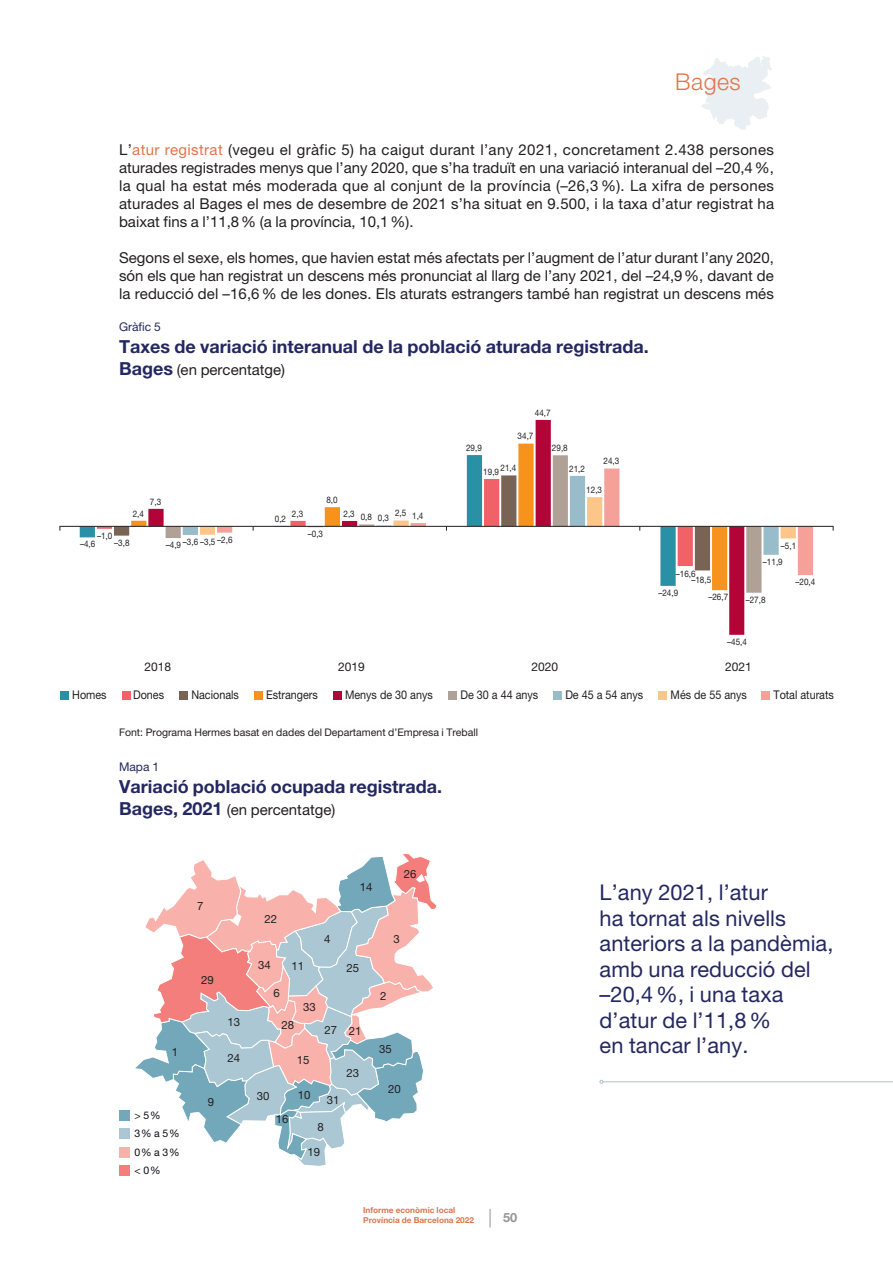
<style>
.page{position:relative;width:893px;height:1263px;background:#fff}
.page>*{position:absolute;margin:0;border:0;box-sizing:border-box;transform-origin:0 0}
.t1{font:300 23.1px "Helvetica Neue LT Std";letter-spacing:.02em;color:#df754a}
.t2{font:21.75px/25.5px "Helvetica Neue LT Std";letter-spacing:.005em;color:#242860}
.t3{font:700 18px "Helvetica Neue LT Std";color:#242860}
.t4{font:15px/18px "Helvetica Neue LT Std";letter-spacing:.005em;color:#231f20;text-align:justify}
.t5{font:700 12.75px "Helvetica Neue LT Std";color:#939598}
.t6{font:12px "Helvetica Neue LT Std";color:#231f20;scale:.9 1}
.t7{font:12px "Helvetica Neue LT Std";color:#231f20}
.t8{font:12px "Helvetica Neue LT Std";color:#242860}
.t9{font:11.4px "Helvetica Neue LT Std";color:#231f20}
.t10{font:10.5px "Helvetica Neue LT Std";color:#231f20}
.t11{font:10.5px/18.5px "Helvetica Neue LT Std";color:#0f0d12}
.t12{font:9px "Helvetica Neue LT Std";letter-spacing:.005em;color:#231f20;scale:.9 1}
.t13{font:700 8.25px/9.9px "Helvetica Neue LT Std";color:#df754a}
.s1{color:#df754a}
.s2{font-weight:700;font-size:18px;color:#242860}
</style>
<div class="page">
<svg style="left:490px;top:1209px;width:1px;height:18px"></svg>
<hr style="left:603px;top:1081px;width:290px;height:1px;background:#b1c3cb">
<div style="left:60px;top:691px;width:9px;height:8px;background:#2a90a5"></div>
<div style="left:122px;top:691px;width:9px;height:8px;background:#f06268"></div>
<div style="left:180px;top:691px;width:8px;height:8px;background:#796354"></div>
<div style="left:254px;top:691px;width:9px;height:8px;background:#f7931d"></div>
<div style="left:333px;top:691px;width:9px;height:8px;background:#b30437"></div>
<div style="left:448px;top:691px;width:9px;height:8px;background:#b0a197"></div>
<div style="left:554px;top:691px;width:8px;height:8px;background:#99bcca"></div>
<div style="left:658px;top:691px;width:9px;height:8px;background:#fdc689"></div>
<div style="left:761px;top:691px;width:8px;height:8px;background:#f6a09a"></div>
<svg style="left:148px;top:420px;width:596px;height:215px"></svg>
<svg style="left:166px;top:455px;width:595px;height:138px"></svg>
<svg style="left:183px;top:476px;width:34px;height:79px"></svg>
<svg style="left:217px;top:468px;width:596px;height:107px"></svg>
<hr style="left:60px;top:526px;width:773px;height:1px;background:#231f20">
<svg style="left:200px;top:497px;width:596px;height:41px"></svg>
<svg style="left:135px;top:854px;width:302px;height:312px"></svg>
<div style="left:119px;top:1110px;width:10px;height:10px;background:#72a8ba"></div>
<div style="left:119px;top:1129px;width:10px;height:10px;background:#abc7d3"></div>
<div style="left:119px;top:1166px;width:10px;height:10px;background:#f37e7b"></div>
<div style="left:119px;top:1147px;width:10px;height:10px;background:#f9b2ab"></div>
<svg style="left:701px;top:56px;width:71px;height:74px"></svg>
<h1 class="t1" style="left:675px;top:68px;width:67px">Bages</h1>
<p class="t4" style="left:119px;top:141px;width:657px">L’<span class="s1">atur registrat</span> (vegeu el gràfic 5) ha caigut durant l’any 2021, concretament 2.438 persones aturades registrades menys que l’any 2020, que s’ha traduït en una variació interanual del –20,4%, la qual ha estat més moderada que al conjunt de la província (–26,3 %). La xifra de persones aturades al Bages el mes de desembre de 2021 s’ha situat en 9.500, i la taxa d’atur registrat ha baixat fins a l’11,8% (a la província, 10,1%).</p>
<p class="t4" style="left:119px;top:249px;width:656px">Segons el sexe, els homes, que havien estat més afectats per l’augment de l’atur durant l’any 2020, són els que han registrat un descens més pronunciat al llarg de l’any 2021, del –24,9%, davant de la reducció del –16,6% de les dones. Els aturats estrangers també han registrat un descens més</p>
<p class="t8" style="left:119px;top:320px;width:43px">Gràfic 5</p>
<p class="t3" style="left:119px;top:336px;width:531px">Taxes de variació interanual de la població aturada registrada.</p>
<p class="t4" style="left:119px;top:360px;width:168px"><span class="s2">Bages</span> (en percentatge)</p>
<p class="t12" style="left:535px;top:407px;width:19px">44,7</p>
<p class="t12" style="left:518px;top:431px;width:19px">34,7</p>
<p class="t12" style="left:466px;top:442px;width:19px">29,9</p>
<p class="t12" style="left:552px;top:443px;width:19px">29,8</p>
<p class="t12" style="left:500px;top:463px;width:19px">21,4</p>
<p class="t12" style="left:483px;top:466px;width:19px">19,9</p>
<p class="t12" style="left:569px;top:463px;width:19px">21,2</p>
<p class="t12" style="left:603px;top:456px;width:19px">24,3</p>
<p class="t12" style="left:586px;top:484px;width:19px">12,3</p>
<p class="t12" style="left:150px;top:496px;width:14px">7,3</p>
<p class="t12" style="left:326px;top:494px;width:14px">8,0</p>
<p class="t12" style="left:133px;top:508px;width:14px">2,4</p>
<p class="t12" style="left:292px;top:508px;width:14px">2,3</p>
<p class="t12" style="left:275px;top:513px;width:14px">0,2</p>
<p class="t12" style="left:395px;top:508px;width:14px">2,5</p>
<p class="t12" style="left:343px;top:508px;width:14px">2,3</p>
<p class="t12" style="left:412px;top:510px;width:14px">1,4</p>
<p class="t12" style="left:361px;top:512px;width:14px">0,8</p>
<p class="t12" style="left:378px;top:513px;width:14px">0,3</p>
<p class="t12" style="left:97px;top:530px;width:19px">–1,0</p>
<p class="t12" style="left:114px;top:537px;width:19px">–3,8</p>
<p class="t12" style="left:80px;top:539px;width:19px">–4,6</p>
<p class="t12" style="left:217px;top:534px;width:19px">–2,6</p>
<p class="t12" style="left:183px;top:536px;width:38px">–3,6 –3,5</p>
<p class="t12" style="left:166px;top:539px;width:19px">–4,9</p>
<p class="t12" style="left:308px;top:529px;width:19px">–0,3</p>
<p class="t12" style="left:781px;top:540px;width:19px">–5,1</p>
<p class="t12" style="left:763px;top:556px;width:24px">–11,9</p>
<p class="t12" style="left:676px;top:569px;width:24px">–16,6</p>
<p class="t12" style="left:691px;top:574px;width:24px">–18,5</p>
<p class="t12" style="left:795px;top:576px;width:24px">–20,4</p>
<p class="t12" style="left:658px;top:587px;width:24px">–24,9</p>
<p class="t12" style="left:708px;top:592px;width:24px">–26,7</p>
<p class="t12" style="left:746px;top:594px;width:24px">–27,8</p>
<p class="t12" style="left:727px;top:636px;width:24px">–45,4</p>
<p class="t7" style="left:145px;top:659px;width:28px">2018</p>
<p class="t7" style="left:338px;top:659px;width:28px">2019</p>
<p class="t7" style="left:531px;top:659px;width:28px">2020</p>
<p class="t7" style="left:725px;top:659px;width:28px">2021</p>
<p class="t6" style="left:72px;top:687px;width:40px">Homes</p>
<p class="t6" style="left:133px;top:688px;width:36px">Dones</p>
<p class="t6" style="left:191px;top:688px;width:54px">Nacionals</p>
<p class="t6" style="left:266px;top:688px;width:59px">Estrangers</p>
<p class="t6" style="left:345px;top:688px;width:99px">Menys de 30 anys</p>
<p class="t6" style="left:460px;top:688px;width:88px">De 30 a 44 anys</p>
<p class="t6" style="left:565px;top:688px;width:88px">De 45 a 54 anys</p>
<p class="t6" style="left:671px;top:688px;width:86px">Més de 55 anys</p>
<p class="t6" style="left:773px;top:688px;width:69px">Total aturats</p>
<p class="t10" style="left:119px;top:726px;width:361px">Font: Programa Hermes basat en dades del Departament d’Empresa i Treball</p>
<p class="t8" style="left:119px;top:760px;width:42px">Mapa 1</p>
<p class="t3" style="left:119px;top:776px;width:325px">Variació població ocupada registrada.</p>
<p class="t4" style="left:119px;top:800px;width:218px"><span class="s2">Bages, 2021</span> (en percentatge)</p>
<p class="t9" style="left:172px;top:1045px;width:8px">1</p>
<p class="t11" style="left:135px;top:1106px;width:47px">&gt; 5 %<br>3 % a 5 %<br>0 % a 3 % &lt; 0 %</p>
<p class="t9" style="left:197px;top:899px;width:8px">7</p>
<p class="t9" style="left:201px;top:973px;width:14px">29</p>
<p class="t9" style="left:228px;top:1015px;width:14px">13</p>
<p class="t9" style="left:228px;top:1051px;width:14px">24</p>
<p class="t9" style="left:208px;top:1095px;width:8px">9</p>
<p class="t9" style="left:360px;top:880px;width:14px">14</p>
<p class="t9" style="left:404px;top:867px;width:14px">26</p>
<p class="t9" style="left:264px;top:912px;width:14px">22</p>
<p class="t9" style="left:258px;top:958px;width:14px">34</p>
<p class="t9" style="left:274px;top:986px;width:8px">6</p>
<p class="t9" style="left:291px;top:959px;width:14px">11</p>
<p class="t9" style="left:303px;top:1000px;width:14px">33</p>
<p class="t9" style="left:281px;top:1018px;width:14px">28</p>
<p class="t9" style="left:257px;top:1089px;width:14px">30</p>
<p class="t9" style="left:297px;top:1053px;width:14px">15</p>
<p class="t9" style="left:298px;top:1088px;width:14px">10</p>
<p class="t9" style="left:324px;top:933px;width:8px">4</p>
<p class="t9" style="left:393px;top:932px;width:8px">3</p>
<p class="t9" style="left:346px;top:961px;width:14px">25</p>
<p class="t9" style="left:324px;top:1023px;width:14px">27</p>
<p class="t9" style="left:349px;top:1024px;width:14px">21</p>
<p class="t9" style="left:327px;top:1093px;width:14px">31</p>
<p class="t9" style="left:346px;top:1066px;width:14px">23</p>
<p class="t9" style="left:380px;top:990px;width:8px">2</p>
<p class="t9" style="left:379px;top:1042px;width:14px">35</p>
<p class="t9" style="left:388px;top:1082px;width:14px">20</p>
<p class="t9" style="left:276px;top:1112px;width:14px">16</p>
<p class="t9" style="left:317px;top:1120px;width:8px">8</p>
<p class="t9" style="left:307px;top:1145px;width:14px">19</p>
<p class="t13" style="left:363px;top:1205px;width:112px">Informe econòmic local<br>Província de Barcelona 2022</p>
<p class="t5" style="left:503px;top:1209px;width:16px">50</p>
<h2 class="t2" style="left:600px;top:879px;width:235px">L’any 2021, l’atur<br>ha tornat als nivells anteriors a la pandèmia, amb una reducció del –20,4%, i una taxa d’atur de l’11,8%<br>en tancar l’any.</h2>
</div>
